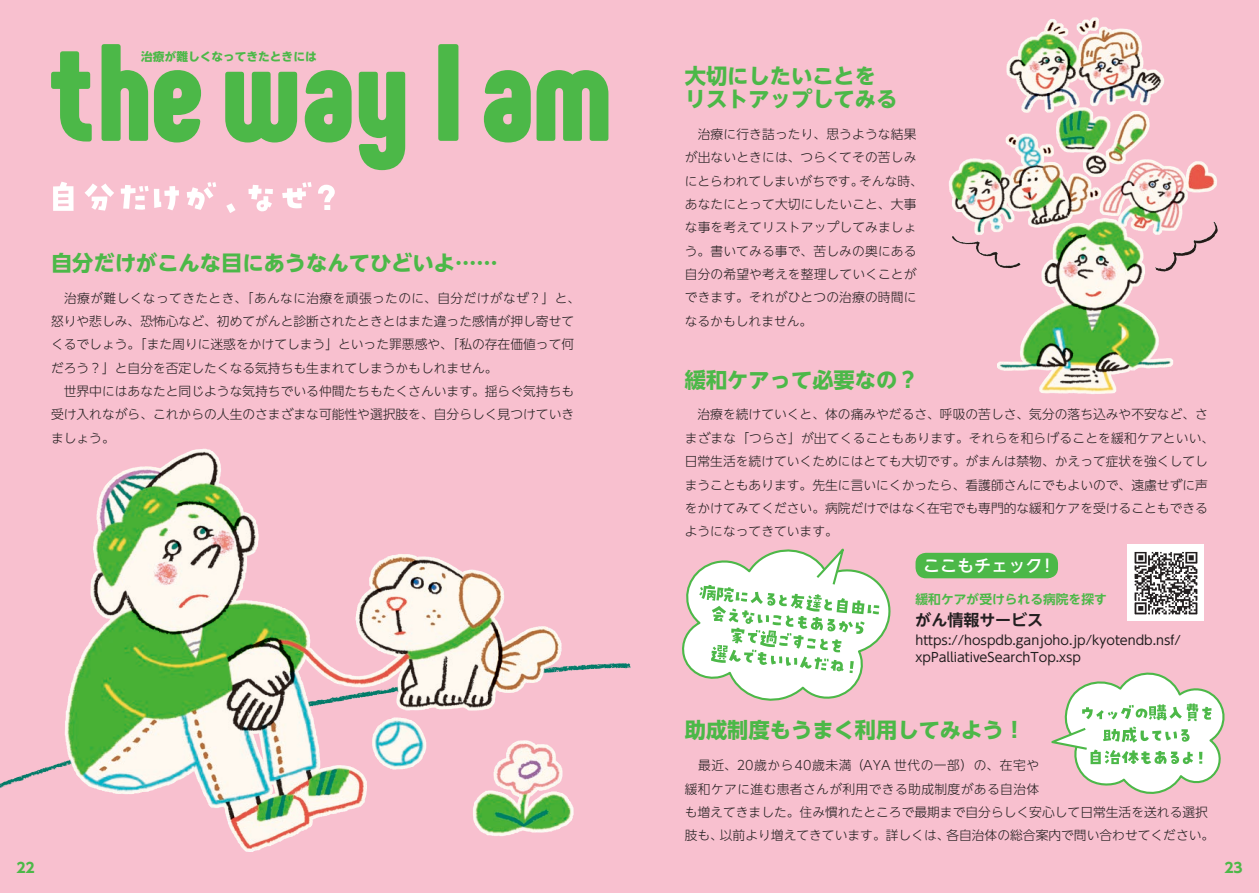
<style>
.page{position:relative;width:1259px;height:893px;background:#f8c0cf}
.page>*{position:absolute;margin:0;border:0;box-sizing:border-box;transform-origin:0 0}
.t1{font:900 138.15px "Phenomena";letter-spacing:-.01em;color:#4cb848}
.t2{font:700 21.3px/23.4px "UD Shin Go NT Pro";color:#4cb848}
.t3{font:500 16.95px "UD Shin Go NT Pro";color:#fff}
.t4{font:700 15.9px "UD Shin Go NT Pro De";color:#231f20}
.t5{font:700 13.8px "UD Shin Go NT Pro";color:#4cb848}
.t6{font:300 12.75px/23.4px "UD Shin Go NT Pro";color:#231f20}
.t7{font:12.75px/17px "UD Shin Go NT Pro";color:#231f20}
.t8{font:700 12.75px "UD Shin Go NT Pro De";color:#4cb848}
.t9{font:700 11.7px "UD Shin Go NT Pro";color:#4cb848}
</style>
<div class="page">
<svg style="left:53px;top:182px;width:282px;height:31px"></svg>
<div style="left:915px;top:553px;width:143px;height:25px;background:#4cb848;border-radius:10px"></div>
<div style="left:1127px;top:544px;width:77px;height:77px;background:#fff"></div>
<img style="left:1134px;top:551px;width:64px;height:64px">
<svg style="left:1051px;top:672px;width:174px;height:122px"></svg>
<svg style="left:682px;top:548px;width:209px;height:153px"></svg>
<img style="left:0;top:448px;width:631px;height:404px">
<img style="left:949px;top:17px;width:269px;height:377px">
<h1 class="t1" style="left:50px;top:3px;width:564px">the way I am</h1>
<p class="t9" style="left:141px;top:47px;width:177px">治療が難しくなってきたときには</p>
<h2 class="t2" style="left:51px;top:250px;width:448px">自分だけがこんな目にあうなんてひどいよ……</h2>
<p class="t6" style="left:51px;top:285px;width:531px">　治療が難しくなってきたとき、「あんなに治療を頑張ったのに、自分だけがなぜ？」と、怒りや悲しみ、恐怖心など、初めてがんと診断されたときとはまた違った感情が押し寄せてくるでしょう。「また周りに迷惑をかけてしまう」といった罪悪感や、「私の存在価値って何だろう？」と自分を否定したくなる気持ちも生まれてしまうかもしれません。<br>　世界中にはあなたと同じような気持ちでいる仲間たちもたくさんいます。揺らぐ気持ちも受け入れながら、これからの人生のさまざまな可能性や選択肢を、自分らしく見つけていきましょう。</p>
<h2 class="t2" style="left:685px;top:63px;width:214px">大切にしたいことをリストアップしてみる</h2>
<p class="t6" style="left:685px;top:122px;width:240px">　治療に行き詰ったり、思うような結果が出ないときには、つらくてその苦しみにとらわれてしまいがちです。そんな時、あなたにとって大切にしたいこと、大事な事を考えてリストアップしてみましょう。書いてみる事で、苦しみの奥にある自分の希望や考えを整理していくことができます。それがひとつの治療の時間になるかもしれません。</p>
<h2 class="t2" style="left:685px;top:367px;width:235px">緩和ケアって必要なの？</h2>
<p class="t6" style="left:685px;top:402px;width:531px">　治療を続けていくと、体の痛みやだるさ、呼吸の苦しさ、気分の落ち込みや不安など、さまざまな「つらさ」が出てくることもあります。それらを和らげることを緩和ケアといい、日常生活を続けていくためにはとても大切です。がまんは禁物、かえって症状を強くしてしまうこともあります。先生に言いにくかったら、看護師さんにでもよいので、遠慮せずに声をかけてみてください。病院だけではなく在宅でも専門的な緩和ケアを受けることもできるようになってきています。</p>
<h3 class="t3" style="left:923px;top:552px;width:134px">ここもチェック！</h3>
<p class="t8" style="left:915px;top:589px;width:193px">緩和ケアが受けられる病院を探す</p>
<p class="t4" style="left:915px;top:607px;width:129px">がん情報サービス</p>
<p class="t7" style="left:915px;top:631px;width:267px">https://hospdb.ganjoho.jp/kyotendb.nsf/ xpPalliativeSearchTop.xsp</p>
<h2 class="t2" style="left:685px;top:718px;width:342px">助成制度もうまく利用してみよう！</h2>
<p class="t6" style="left:685px;top:753px;width:531px">　最近、20歳から40歳未満（AYA 世代の一部）の、在宅や<br>緩和ケアに進む患者さんが利用できる助成制度がある自治体<br>も増えてきました。住み慣れたところで最期まで自分らしく安心して日常生活を送れる選択肢も、以前より増えてきています。詳しくは、各自治体の総合案内で問い合わせてください。</p>
<p class="t5" style="left:16px;top:857px;width:20px">22</p>
<p class="t5" style="left:1224px;top:857px;width:20px">23</p>
</div>
